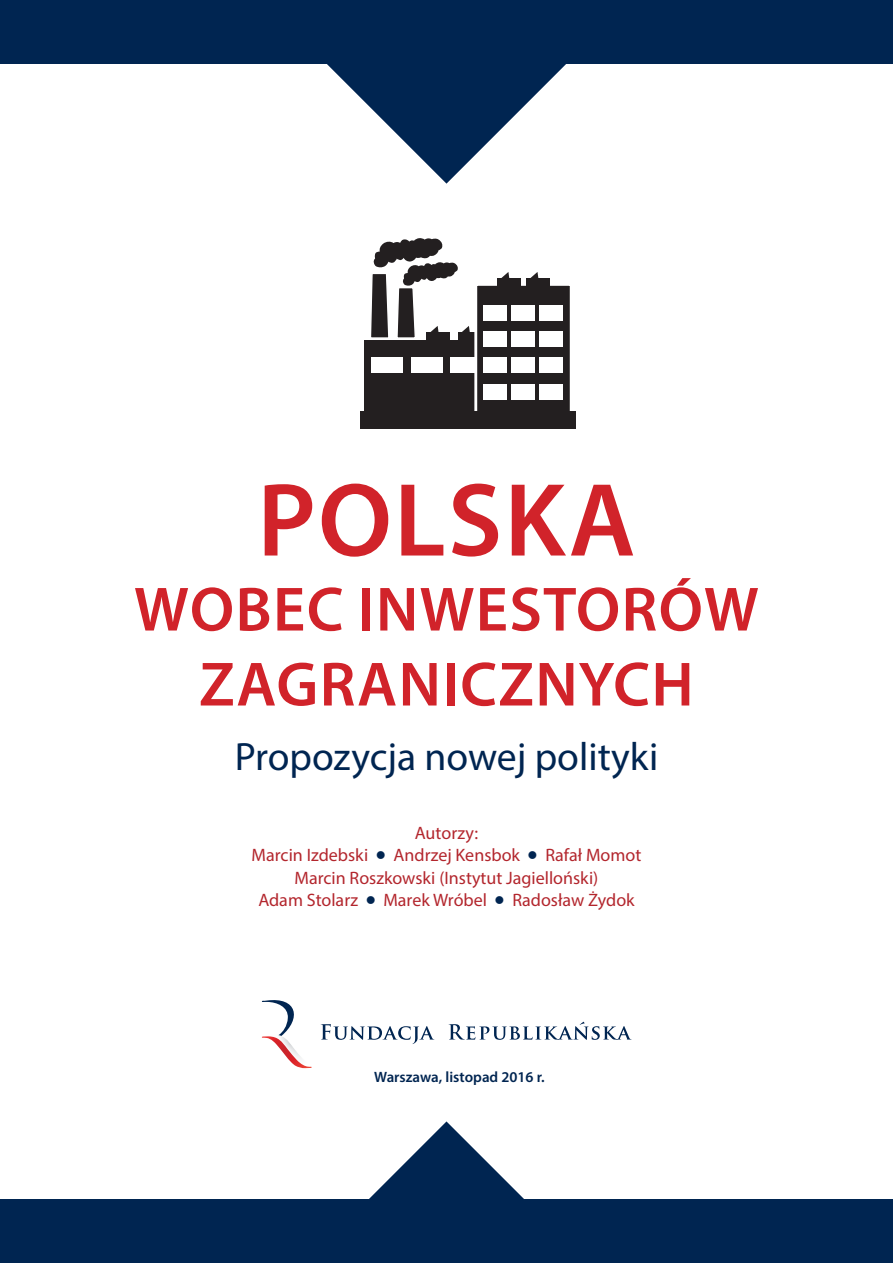
<style>
.page{position:relative;width:893px;height:1263px;background:#fff}
.page>*{position:absolute;margin:0;border:0;box-sizing:border-box;transform-origin:0 0}
.t1{font:600 105px "Myriad Pro";letter-spacing:.02em;color:#d1232a}
.t2{font:600 63px/75px "Myriad Pro";letter-spacing:.02em;color:#d1232a;text-align:center}
.t3{font:39.6px "Myriad Pro";color:#002551}
.t4{font:18px/22.5px "Myriad Pro";color:#b3262d;text-align:center}
.t5{font:600 15px "Myriad Pro";color:#002551}
.s1{color:#002551}
</style>
<div class="page">
<svg style="left:327px;top:64px;width:239px;height:120px"></svg>
<svg style="left:369px;top:1121px;width:155px;height:78px"></svg>
<div style="left:0;top:0;width:893px;height:64px;background:#002551"></div>
<div style="left:0;top:1199px;width:893px;height:64px;background:#002551"></div>
<svg style="left:261px;top:1000px;width:371px;height:69px"></svg>
<div style="left:364px;top:340px;width:133px;height:78px;background:#231f20"></div>
<div style="left:360px;top:411px;width:215px;height:18px;background:#231f20"></div>
<svg style="left:371px;top:238px;width:199px;height:173px"></svg>
<h1 class="t1" style="left:257px;top:453px;width:380px">POLSKA</h1>
<h2 class="t2" style="left:134px;top:570px;width:626px">WOBEC INWESTORÓW<br>ZAGRANICZNYCH</h2>
<h3 class="t3" style="left:235px;top:732px;width:425px">Propozycja nowej polityki</h3>
<p class="t4" style="left:252px;top:821px;width:391px">Autorzy:<br>Marcin Izdebski <span class="s1">●</span> Andrzej Kensbok <span class="s1">●</span> Rafał Momot Marcin Roszkowski (Instytut Jagielloński)<br>Adam Stolarz <span class="s1">●</span> Marek Wróbel <span class="s1">●</span> Radosław Żydok</p>
<p class="t5" style="left:374px;top:1067px;width:172px">Warszawa, listopad 2016 r.</p>
</div>
